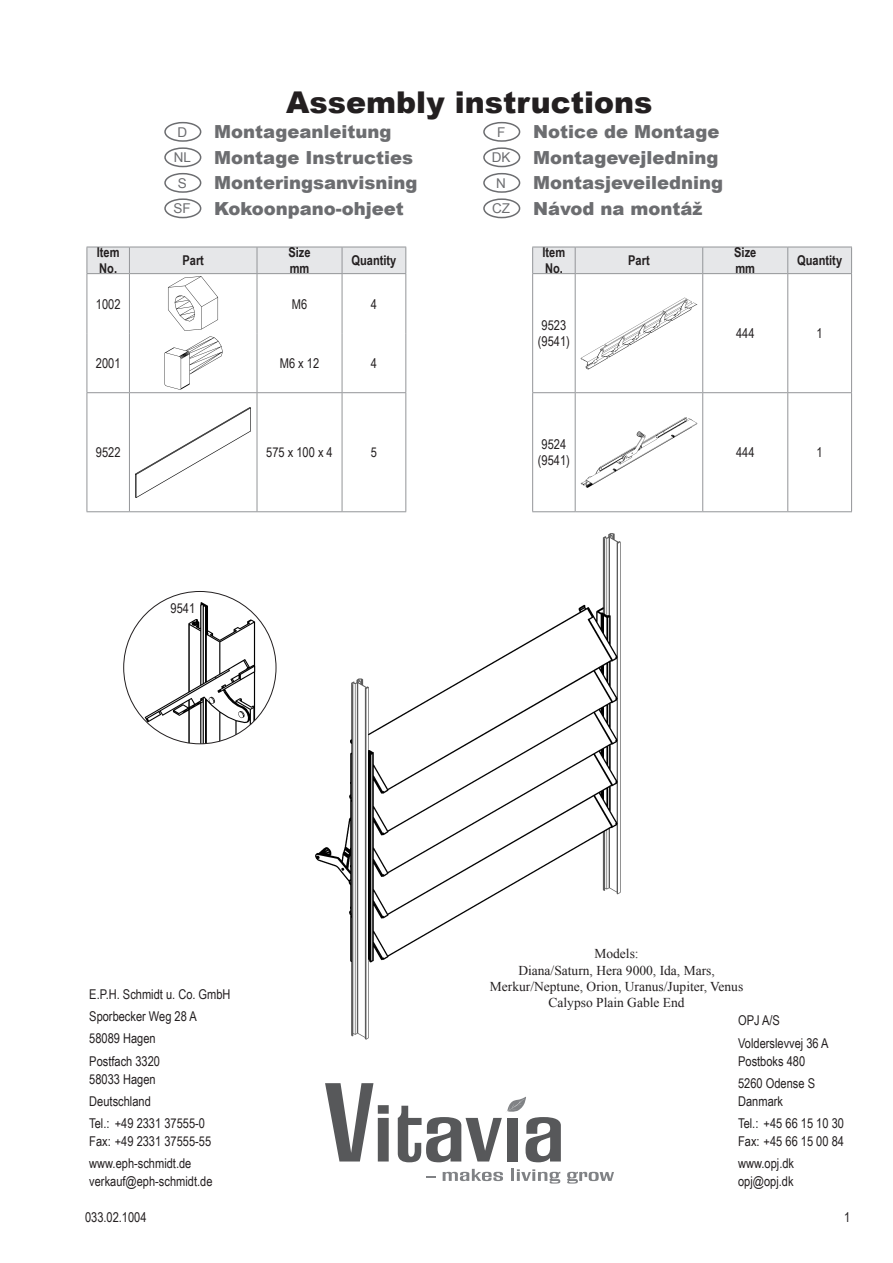
<style>
.page{position:relative;width:893px;height:1263px;background:#fff}
.page>*{position:absolute;margin:0;border:0;box-sizing:border-box;transform-origin:0 0}
.t1{font:900 30px "Arial";color:#231f20}
.t2{font:900 18px "Arial";color:#6c6d70}
.Aufbau_9_12_txt{font:13.5px/18px "Arial Narrow";color:#231f20}
.t3{font:13.5px "Times New Roman";color:#231f20}
.t4{font:700 13.5px "Arial Narrow";color:#231f20}
.t5{font:13.5px "Arial";color:#6c6d70}
</style>
<div class="page">
<div style="left:164px;top:122px;width:37px;height:20px;border:2px solid #6c6d70;border-radius:50%"></div>
<div style="left:164px;top:147px;width:37px;height:20px;border:2px solid #6c6d70;border-radius:50%"></div>
<div style="left:164px;top:173px;width:37px;height:20px;border:2px solid #6c6d70;border-radius:50%"></div>
<div style="left:164px;top:198px;width:37px;height:20px;border:2px solid #6c6d70;border-radius:50%"></div>
<div style="left:483px;top:122px;width:37px;height:20px;border:2px solid #6c6d70;border-radius:50%"></div>
<div style="left:483px;top:147px;width:37px;height:20px;border:2px solid #6c6d70;border-radius:50%"></div>
<div style="left:483px;top:173px;width:37px;height:20px;border:2px solid #6c6d70;border-radius:50%"></div>
<div style="left:483px;top:198px;width:37px;height:20px;border:2px solid #6c6d70;border-radius:50%"></div>
<div style="left:87px;top:247px;width:319px;height:26px;background:#e6e7e9"></div>
<hr style="left:87px;top:273px;width:42px;height:1px;background:#939598">
<hr style="left:87px;top:274px;width:1px;height:59px;background:#939598">
<hr style="left:129px;top:273px;width:128px;height:1px;background:#939598">
<hr style="left:129px;top:274px;width:1px;height:59px;background:#939598">
<hr style="left:257px;top:273px;width:85px;height:1px;background:#939598">
<hr style="left:257px;top:274px;width:1px;height:59px;background:#939598">
<hr style="left:342px;top:273px;width:64px;height:1px;background:#939598">
<hr style="left:342px;top:274px;width:1px;height:59px;background:#939598">
<hr style="left:405px;top:274px;width:1px;height:59px;background:#939598">
<hr style="left:87px;top:333px;width:1px;height:59px;background:#939598">
<hr style="left:129px;top:333px;width:1px;height:59px;background:#939598">
<hr style="left:257px;top:333px;width:1px;height:59px;background:#939598">
<hr style="left:342px;top:333px;width:1px;height:59px;background:#939598">
<hr style="left:405px;top:333px;width:1px;height:59px;background:#939598">
<hr style="left:87px;top:392px;width:42px;height:1px;background:#939598">
<hr style="left:87px;top:393px;width:1px;height:118px;background:#939598">
<hr style="left:129px;top:392px;width:128px;height:1px;background:#939598">
<hr style="left:129px;top:393px;width:1px;height:118px;background:#939598">
<hr style="left:257px;top:392px;width:85px;height:1px;background:#939598">
<hr style="left:257px;top:393px;width:1px;height:118px;background:#939598">
<hr style="left:342px;top:392px;width:64px;height:1px;background:#939598">
<hr style="left:342px;top:393px;width:1px;height:118px;background:#939598">
<hr style="left:405px;top:393px;width:1px;height:118px;background:#939598">
<hr style="left:87px;top:511px;width:42px;height:1px;background:#939598">
<hr style="left:129px;top:511px;width:128px;height:1px;background:#939598">
<hr style="left:257px;top:511px;width:85px;height:1px;background:#939598">
<hr style="left:342px;top:511px;width:64px;height:1px;background:#939598">
<img style="left:168px;top:276px;width:51px;height:55px">
<img style="left:164px;top:336px;width:59px;height:54px">
<img style="left:135px;top:407px;width:116px;height:91px">
<div style="left:532px;top:247px;width:320px;height:26px;background:#e6e7e9"></div>
<hr style="left:532px;top:273px;width:43px;height:1px;background:#939598">
<hr style="left:532px;top:274px;width:1px;height:118px;background:#939598">
<hr style="left:575px;top:273px;width:128px;height:1px;background:#939598">
<hr style="left:575px;top:274px;width:1px;height:118px;background:#939598">
<hr style="left:703px;top:273px;width:85px;height:1px;background:#939598">
<hr style="left:702px;top:274px;width:1px;height:118px;background:#939598">
<hr style="left:788px;top:273px;width:64px;height:1px;background:#939598">
<hr style="left:787px;top:274px;width:1px;height:118px;background:#939598">
<hr style="left:851px;top:274px;width:1px;height:118px;background:#939598">
<hr style="left:532px;top:392px;width:43px;height:1px;background:#939598">
<hr style="left:532px;top:393px;width:1px;height:118px;background:#939598">
<hr style="left:575px;top:392px;width:128px;height:1px;background:#939598">
<hr style="left:575px;top:393px;width:1px;height:118px;background:#939598">
<hr style="left:703px;top:392px;width:85px;height:1px;background:#939598">
<hr style="left:702px;top:393px;width:1px;height:118px;background:#939598">
<hr style="left:788px;top:392px;width:64px;height:1px;background:#939598">
<hr style="left:787px;top:393px;width:1px;height:118px;background:#939598">
<hr style="left:851px;top:393px;width:1px;height:118px;background:#939598">
<hr style="left:532px;top:511px;width:43px;height:1px;background:#939598">
<hr style="left:575px;top:511px;width:128px;height:1px;background:#939598">
<hr style="left:703px;top:511px;width:85px;height:1px;background:#939598">
<hr style="left:788px;top:511px;width:64px;height:1px;background:#939598">
<img style="left:580px;top:297px;width:118px;height:73px">
<img style="left:580px;top:417px;width:118px;height:71px">
<img style="left:315px;top:533px;width:306px;height:507px">
<img style="left:124px;top:591px;width:152px;height:153px;border-radius:76px">
<svg style="left:443px;top:1169px;width:60px;height:12px"></svg>
<svg style="left:511px;top:1169px;width:49px;height:14px"></svg>
<svg style="left:567px;top:1172px;width:47px;height:11px"></svg>
<svg style="left:325px;top:1083px;width:64px;height:78px"></svg>
<svg style="left:398px;top:1096px;width:163px;height:66px"></svg>
<p class="t1" style="left:286px;top:80px;width:368px">Assembly instructions</p>
<p class="t4" style="left:97px;top:242px;width:24px">Item</p>
<p class="t4" style="left:99px;top:258px;width:19px">No.</p>
<p class="t5" style="left:177px;top:123px;width:11px">D</p>
<p class="t2" style="left:214px;top:119px;width:179px">Montageanleitung</p>
<p class="t5" style="left:497px;top:123px;width:10px">F</p>
<p class="t2" style="left:533px;top:119px;width:188px">Notice de Montage</p>
<p class="t5" style="left:174px;top:149px;width:19px">NL</p>
<p class="t2" style="left:214px;top:144px;width:200px">Montage Instructies</p>
<p class="t5" style="left:492px;top:149px;width:20px">DK</p>
<p class="t2" style="left:533px;top:144px;width:187px">Montagevejledning</p>
<p class="t5" style="left:178px;top:174px;width:11px">S</p>
<p class="t2" style="left:214px;top:170px;width:205px">Monteringsanvisning</p>
<p class="t5" style="left:496px;top:174px;width:11px">N</p>
<p class="t2" style="left:533px;top:170px;width:192px">Montasjeveiledning</p>
<p class="t5" style="left:174px;top:200px;width:19px">SF</p>
<p class="t2" style="left:214px;top:195px;width:191px">Kokoonpano-ohjeet</p>
<p class="t5" style="left:492px;top:200px;width:19px">CZ</p>
<p class="t2" style="left:533px;top:195px;width:171px">Návod na montáž</p>
<p class="t4" style="left:182px;top:250px;width:23px">Part</p>
<p class="t4" style="left:288px;top:242px;width:24px">Size</p>
<p class="t4" style="left:290px;top:258px;width:21px">mm</p>
<p class="t4" style="left:351px;top:250px;width:46px">Quantity</p>
<p class="t4" style="left:543px;top:242px;width:24px">Item</p>
<p class="t4" style="left:545px;top:258px;width:19px">No.</p>
<p class="t4" style="left:628px;top:250px;width:23px">Part</p>
<p class="Aufbau_9_12_txt" style="left:96px;top:294px;width:26px">1002</p>
<p class="Aufbau_9_12_txt" style="left:292px;top:294px;width:17px">M6</p>
<p class="Aufbau_9_12_txt" style="left:371px;top:294px;width:8px">4</p>
<p class="Aufbau_9_12_txt" style="left:96px;top:353px;width:26px">2001</p>
<p class="Aufbau_9_12_txt" style="left:280px;top:353px;width:41px">M6 x 12</p>
<p class="Aufbau_9_12_txt" style="left:371px;top:353px;width:8px">4</p>
<p class="Aufbau_9_12_txt" style="left:542px;top:316px;width:26px">9523</p>
<p class="Aufbau_9_12_txt" style="left:538px;top:332px;width:33px">(9541)</p>
<p class="t4" style="left:734px;top:242px;width:24px">Size</p>
<p class="t4" style="left:735px;top:258px;width:21px">mm</p>
<p class="t4" style="left:797px;top:250px;width:46px">Quantity</p>
<p class="Aufbau_9_12_txt" style="left:736px;top:324px;width:20px">444</p>
<p class="Aufbau_9_12_txt" style="left:817px;top:324px;width:8px">1</p>
<p class="Aufbau_9_12_txt" style="left:96px;top:443px;width:26px">9522</p>
<p class="Aufbau_9_12_txt" style="left:266px;top:443px;width:68px">575 x 100 x 4</p>
<p class="Aufbau_9_12_txt" style="left:371px;top:443px;width:8px">5</p>
<p class="Aufbau_9_12_txt" style="left:542px;top:435px;width:26px">9524</p>
<p class="Aufbau_9_12_txt" style="left:538px;top:451px;width:33px">(9541)</p>
<p class="Aufbau_9_12_txt" style="left:736px;top:443px;width:20px">444</p>
<p class="Aufbau_9_12_txt" style="left:817px;top:443px;width:8px">1</p>
<p class="Aufbau_9_12_txt" style="left:171px;top:599px;width:26px">9541</p>
<p class="Aufbau_9_12_txt" style="left:89px;top:985px;width:143px">E.P.H. Schmidt u. Co. GmbH</p>
<p class="Aufbau_9_12_txt" style="left:89px;top:1007px;width:109px">Sporbecker Weg 28 A</p>
<p class="Aufbau_9_12_txt" style="left:89px;top:1029px;width:68px">58089 Hagen</p>
<p class="Aufbau_9_12_txt" style="left:89px;top:1051px;width:72px">Postfach 3320<br>58033 Hagen</p>
<p class="Aufbau_9_12_txt" style="left:89px;top:1092px;width:63px">Deutschland</p>
<p class="Aufbau_9_12_txt" style="left:89px;top:1114px;width:123px">Tel.: +49 2331 37555-0<br>Fax: +49 2331 37555-55</p>
<p class="Aufbau_9_12_txt" style="left:89px;top:1154px;width:125px">www.eph-schmidt.de verkauf@eph-schmidt.de</p>
<p class="Aufbau_9_12_txt" style="left:85px;top:1207px;width:63px">033.02.1004</p>
<p class="t3" style="left:594px;top:945px;width:46px">Models:</p>
<p class="t3" style="left:518px;top:961px;width:198px">Diana/Saturn, Hera 9000, Ida, Mars,</p>
<p class="t3" style="left:490px;top:977px;width:255px">Merkur/Neptune, Orion, Uranus/Jupiter, Venus</p>
<p class="t3" style="left:548px;top:993px;width:138px">Calypso Plain Gable End</p>
<p class="Aufbau_9_12_txt" style="left:738px;top:1011px;width:43px">OPJ A/S</p>
<p class="Aufbau_9_12_txt" style="left:738px;top:1033px;width:92px">Volderslevvej 36 A<br>Postboks 480</p>
<p class="Aufbau_9_12_txt" style="left:738px;top:1074px;width:78px">5260 Odense S<br>Danmark</p>
<p class="Aufbau_9_12_txt" style="left:738px;top:1114px;width:107px">Tel.: +45 66 15 10 30<br>Fax: +45 66 15 00 84</p>
<p class="Aufbau_9_12_txt" style="left:738px;top:1154px;width:57px">www.opj.dk opj@opj.dk</p>
<p class="Aufbau_9_12_txt" style="left:844px;top:1207px;width:8px">1</p>
</div>
